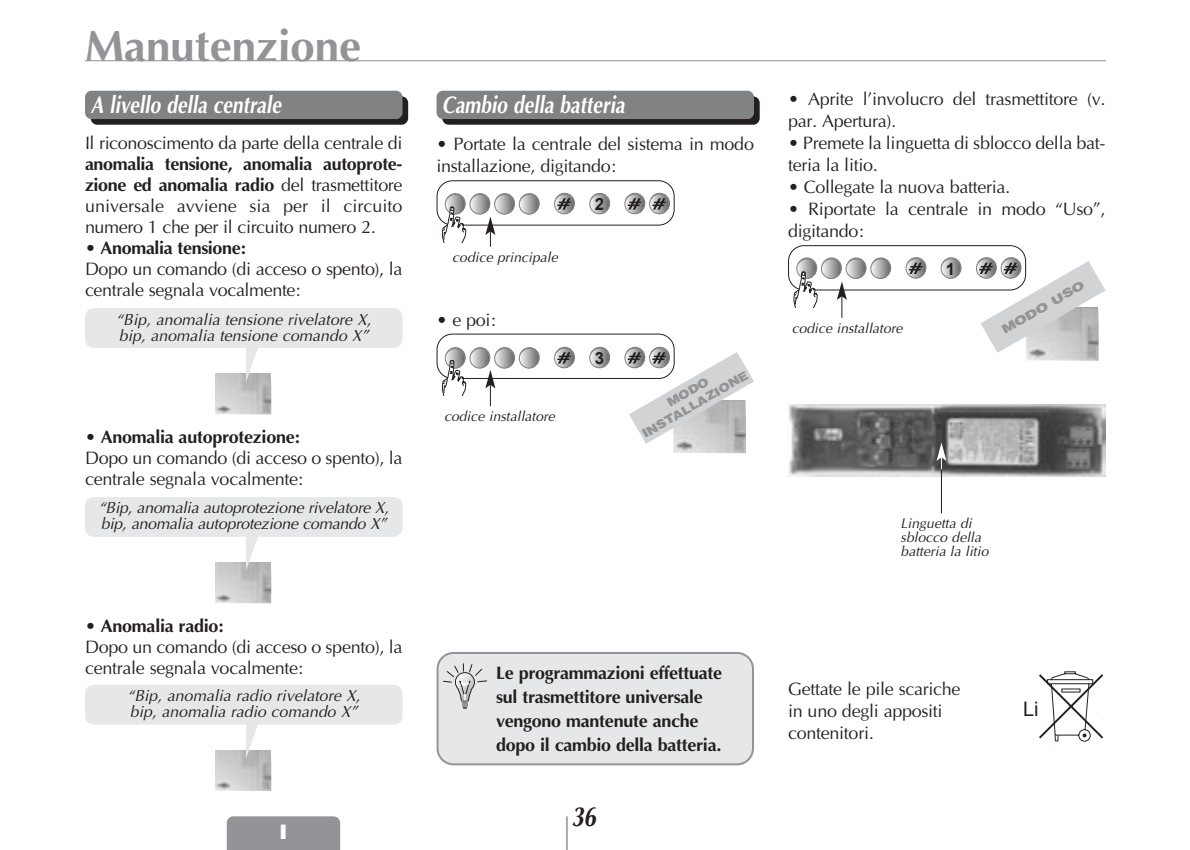
<style>
.page{position:relative;width:1190px;height:850px;background:#fff}
.page>*{position:absolute;margin:0;border:0;box-sizing:border-box;transform-origin:0 0}
.t1{font:700 44px "Optima";color:#939497}
.t2{font:italic 700 28px "Optima";color:#231f1f;scale:.8 1}
.t3{font:italic 700 24px "Optima";color:#fff;scale:.8 1}
.t4{font:20px "Arial";color:#231f1f}
.t5{font:900 20px "Helvetica";color:#fff}
.t6{font:18px/22px "Optima";letter-spacing:-.015em;color:#231f1f}
.t7{font:700 18px/24px "Optima";letter-spacing:-.015em;color:#231f1f}
.t8{font:700 16.8px "Arial";color:#231f1f}
.t9{font:italic 16px/16px "Optima";color:#231f1f}
.t10{font:italic 14px/14px "Optima";color:#231f1f}
.t11{font:900 12px/14.4px "Helvetica";color:#939497;text-align:center;scale:1.15 1}
.t12{font:900 12px "Helvetica";color:#939497;scale:1.3 1}
.s1{font-weight:700}
</style>
<div class="page">
<hr style="left:85px;top:60px;width:1021px;height:1px;background:#a7a9ac">
<hr style="left:566px;top:816px;width:2px;height:34px;background:#a7a9ac">
<div style="left:227px;top:816px;width:113px;height:34px;background:#939497"></div>
<div style="left:442px;top:96px;width:318px;height:29px;background:#231f1f;border-radius:6px"></div>
<div style="left:1001px;top:258px;width:20px;height:19px;background:#88898b;border:1px solid #808284;border-radius:50%"></div>
<div style="left:977px;top:258px;width:19px;height:19px;background:#87898a;border:1px solid #808284;border-radius:50%"></div>
<div style="left:941px;top:258px;width:20px;height:19px;background:#86888a;border:1px solid #808284;border-radius:50%"></div>
<svg style="left:941px;top:259px;width:21px;height:19px"></svg>
<div style="left:941px;top:259px;width:20px;height:19px;border:1px solid #808284;border-radius:50%"></div>
<div style="left:906px;top:258px;width:20px;height:19px;background:#87898b;border:1px solid #808284;border-radius:50%"></div>
<svg style="left:906px;top:259px;width:21px;height:19px"></svg>
<div style="left:871px;top:258px;width:20px;height:20px;background:#808284;border:1px solid #808284;border-radius:50%"></div>
<div style="left:846px;top:258px;width:20px;height:20px;background:#808284;border:1px solid #808284;border-radius:50%"></div>
<div style="left:822px;top:258px;width:19px;height:20px;background:#808284;border:1px solid #808284;border-radius:50%"></div>
<div style="left:797px;top:258px;width:20px;height:20px;background:#808284;border:1px solid #808284;border-radius:50%"></div>
<div style="left:437px;top:91px;width:317px;height:28px;background:#808284;border-radius:6px"></div>
<div style="left:650px;top:347px;width:20px;height:20px;background:#808284;border:1px solid #808284;border-radius:50%"></div>
<div style="left:625px;top:347px;width:20px;height:20px;background:#808284;border:1px solid #808284;border-radius:50%"></div>
<div style="left:590px;top:347px;width:20px;height:20px;background:#808284;border:1px solid #808284;border-radius:50%"></div>
<svg style="left:590px;top:348px;width:20px;height:20px"></svg>
<div style="left:590px;top:348px;width:19px;height:20px;border:1px solid #808284;border-radius:50%"></div>
<div style="left:554px;top:348px;width:20px;height:20px;border:1px solid #808284;border-radius:50%"></div>
<svg style="left:555px;top:348px;width:20px;height:20px"></svg>
<div style="left:520px;top:348px;width:19px;height:19px;background:#808284;border:1px solid #808284;border-radius:50%"></div>
<div style="left:495px;top:348px;width:20px;height:19px;background:#868889;border:1px solid #808284;border-radius:50%"></div>
<div style="left:470px;top:348px;width:20px;height:19px;background:#87888a;border:1px solid #808284;border-radius:50%"></div>
<div style="left:446px;top:348px;width:19px;height:19px;background:#808284;border:1px solid #808284;border-radius:50%"></div>
<div style="left:650px;top:193px;width:20px;height:20px;background:#808284;border:1px solid #808284;border-radius:50%"></div>
<div style="left:625px;top:193px;width:20px;height:20px;background:#808284;border:1px solid #808284;border-radius:50%"></div>
<svg style="left:625px;top:194px;width:45px;height:20px"></svg>
<svg style="left:590px;top:194px;width:20px;height:20px"></svg>
<div style="left:590px;top:194px;width:19px;height:20px;border:1px solid #808284;border-radius:50%"></div>
<div style="left:554px;top:194px;width:20px;height:20px;border:1px solid #808284;border-radius:50%"></div>
<svg style="left:555px;top:194px;width:20px;height:20px"></svg>
<div style="left:520px;top:194px;width:19px;height:19px;background:#808284;border:1px solid #808284;border-radius:50%"></div>
<div style="left:495px;top:194px;width:20px;height:19px;background:#868889;border:1px solid #808284;border-radius:50%"></div>
<div style="left:470px;top:194px;width:20px;height:19px;background:#87888a;border:1px solid #808284;border-radius:50%"></div>
<div style="left:446px;top:194px;width:19px;height:19px;background:#808284;border:1px solid #808284;border-radius:50%"></div>
<svg style="left:1039px;top:671px;width:65px;height:75px"></svg>
<img style="left:789px;top:404px;width:317px;height:72px">
<img style="left:673px;top:444px;width:73px;height:9px">
<svg style="left:625px;top:348px;width:129px;height:96px"></svg>
<div style="left:437px;top:180px;width:238px;height:46px;border:2px solid #231f1f;border-radius:16px"></div>
<svg style="left:441px;top:195px;width:99px;height:52px"></svg>
<div style="left:437px;top:334px;width:238px;height:45px;border:2px solid #231f1f;border-radius:16px"></div>
<svg style="left:441px;top:349px;width:99px;height:57px"></svg>
<hr style="left:941px;top:458px;width:1px;height:55px;background:#231f1f">
<svg style="left:936px;top:443px;width:10px;height:26px"></svg>
<div style="left:788px;top:245px;width:238px;height:45px;border:2px solid #231f1f;border-radius:16px"></div>
<svg style="left:793px;top:259px;width:98px;height:59px"></svg>
<img style="left:1026px;top:353px;width:73px;height:8px">
<svg style="left:976px;top:259px;width:130px;height:94px"></svg>
<div style="left:437px;top:652px;width:317px;height:113px;background:#e6e7e8"></div>
<svg style="left:240px;top:383px;width:32px;height:32px"></svg>
<img style="left:215px;top:382px;width:56px;height:32px">
<svg style="left:85px;top:308px;width:318px;height:74px"></svg>
<div style="left:91px;top:96px;width:317px;height:29px;background:#231f1f;border-radius:6px"></div>
<div style="left:85px;top:91px;width:318px;height:28px;background:#808284;border-radius:6px"></div>
<svg style="left:253px;top:572px;width:19px;height:32px"></svg>
<img style="left:215px;top:571px;width:56px;height:32px">
<svg style="left:85px;top:497px;width:318px;height:74px"></svg>
<img style="left:215px;top:759px;width:56px;height:32px">
<svg style="left:85px;top:685px;width:318px;height:74px"></svg>
<h1 class="t1" style="left:85px;top:28px;width:278px">Manutenzione</h1>
<h3 class="t3" style="left:91px;top:94px;width:240px">A livello della centrale</h3>
<p class="t6" style="left:85px;top:134px;width:319px">Il riconoscimento da parte della centrale di</p>
<p class="t6" style="left:85px;top:156px;width:319px;line-height:21px;text-align:justify"><span class="s1">anomalia tensione, anomalia autoprote&shy;zione ed anomalia radio</span> del trasmettitore universale avviene sia per il circuito numero 1 che per il circuito numero 2.</p>
<p class="t7" style="left:85px;top:238px;width:162px">• Anomalia tensione:</p>
<p class="t6" style="left:85px;top:261px;width:319px;line-height:21px">Dopo un comando (di acceso o spento), la centrale segnala vocalmente:</p>
<p class="t9" style="left:116px;top:313px;width:257px">“Bip, anomalia tensione rivelatore X, bip, anomalia tensione comando X”</p>
<p class="t7" style="left:85px;top:427px;width:216px">• Anomalia autoprotezione:</p>
<p class="t6" style="left:85px;top:450px;width:319px;line-height:21px">Dopo un comando (di acceso o spento), la centrale segnala vocalmente:</p>
<p class="t9" style="left:99px;top:502px;width:292px">“Bip, anomalia autoprotezione rivelatore X, bip, anomalia autoprotezione comando X”</p>
<p class="t7" style="left:85px;top:616px;width:140px">• Anomalia radio:</p>
<p class="t6" style="left:85px;top:639px;width:319px;line-height:21px">Dopo un comando (di acceso o spento), la centrale segnala vocalmente:</p>
<p class="t9" style="left:127px;top:689px;width:234px">“Bip, anomalia radio rivelatore X, bip, anomalia radio comando X”</p>
<p class="t5" style="left:280px;top:824px;width:9px">I</p>
<h3 class="t3" style="left:442px;top:94px;width:230px">Cambio della batteria</h3>
<p class="t6" style="left:437px;top:135px;width:319px">• Portate la centrale del sistema in modo installazione, digitando:</p>
<p class="t10" style="left:452px;top:252px;width:107px">codice principale</p>
<p class="t6" style="left:437px;top:311px;width:60px">• e poi:</p>
<p class="t10" style="left:444px;top:411px;width:112px">codice installatore</p>
<p class="t8" style="left:595px;top:195px;width:11px">2</p>
<p class="t8" style="left:595px;top:349px;width:11px">3</p>
<p class="t11" style="left:633px;top:417px;width:106px;rotate:-30deg">MODO<br>INSTALLAZIONE</p>
<p class="t6" style="left:788px;top:89px;width:319px">• Aprite l’involucro del trasmettitore (v. par. Apertura).</p>
<p class="t6" style="left:788px;top:133px;width:319px">• Premete la linguetta di sblocco della bat&shy;teria la litio.</p>
<p class="t6" style="left:788px;top:177px;width:224px">• Collegate la nuova batteria.</p>
<p class="t6" style="left:788px;top:199px;width:319px">• Riportate la centrale in modo “Uso”, digitando:</p>
<p class="t8" style="left:946px;top:260px;width:11px">1</p>
<p class="t10" style="left:792px;top:323px;width:112px">codice installatore</p>
<p class="t12" style="left:1000px;top:327px;width:74px;rotate:-30deg">MODO USO</p>
<p class="t10" style="left:901px;top:518px;width:89px">Linguetta di sblocco della batteria la litio</p>
<p class="t7" style="left:496px;top:663px;width:228px">Le programmazioni effettuate sul trasmettitore universale vengono mantenute anche dopo il cambio della batteria.</p>
<h2 class="t2" style="left:571px;top:805px;width:33px">36</h2>
<p class="t6" style="left:788px;top:679px;width:174px">Gettate le pile scariche in uno degli appositi contenitori.</p>
<p class="t4" style="left:1023px;top:698px;width:17px">Li</p>
</div>
